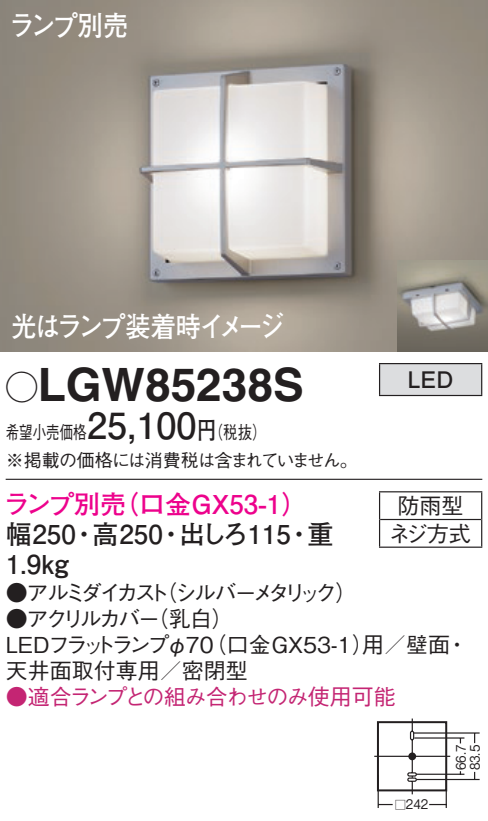
<style>
.page{position:relative;width:488px;height:821px;background:#fff}
.page>*{position:absolute;margin:0;border:0;box-sizing:border-box;transform-origin:0 0}
.t1{font:700 46px "Helvetica LT Std";color:#231f20}
.t2{font:700 36px "Futo Go B101 Pro";color:#231f20}
.t3{font:700 28px "Futo Go B101 Pro";letter-spacing:-.12em;color:#fff;scale:.9 1}
.t4{font:700 26px/30px "Futo Go B101 Pro";color:#231f20}
.t5{font:700 26px "Futo Go B101 Pro";color:#ed028c}
.t6{font:700 22.8px "Futo Go B101 Pro";color:#231f20}
.t7{font:500 22px/26px "Gothic BBB Pro";color:#231f20}
.t8{font:500 22px "Gothic BBB Pro";letter-spacing:-.07em;color:#c42573}
.t9{font:500 22px/26px "Gothic BBB Pro";letter-spacing:-.18em;color:#231f20}
.t10{font:500 22px "Gothic BBB Pro";letter-spacing:-.24em;color:#231f20}
.t11{font:500 22px "Gothic BBB Pro";letter-spacing:-.14em;color:#231f20}
.t12{font:500 22px "Gothic BBB Pro";letter-spacing:-.105em;color:#231f20}
.t13{font:500 18px/28px "Gothic BBB Pro";letter-spacing:-.035em;color:#231f20;scale:.75 1}
.t14{font:500 18px "Gothic BBB Pro";letter-spacing:-.035em;color:#231f20;scale:.8 1}
.t15{font:500 13.2px "Gothic BBB Pro";color:#231f20;scale:.9 1}
.t16{font:500 11.2px "Gothic BBB Pro";color:#231f20}
.s1{font-family:"Ford Classification 1";font-weight:400;font-size:32px}
.s2{font-family:"Futo Go B101 Pro";font-weight:700;font-size:24px}
</style>
<div class="page">
<img style="left:0;top:0;width:488px;height:351px">
<img style="left:397px;top:261px;width:91px;height:90px">
<div style="left:379px;top:363px;width:102px;height:32px;background:#dcdddf"></div>
<hr style="left:379px;top:363px;width:103px;height:1px;background:#231f20">
<hr style="left:379px;top:364px;width:1px;height:31px;background:#231f20">
<hr style="left:481px;top:364px;width:1px;height:31px;background:#231f20">
<hr style="left:379px;top:395px;width:103px;height:1px;background:#231f20">
<hr style="left:6px;top:478px;width:476px;height:2px;background:#231f20">
<svg style="left:379px;top:492px;width:1px;height:54px"></svg>
<hr style="left:379px;top:491px;width:103px;height:1px;background:#231f20">
<hr style="left:380px;top:519px;width:101px;height:1px;background:#231f20">
<svg style="left:481px;top:492px;width:1px;height:54px"></svg>
<hr style="left:379px;top:546px;width:103px;height:2px;background:#231f20">
<div style="left:407px;top:772px;width:10px;height:4px;border:1px solid #231f20;border-radius:2px"></div>
<div style="left:410px;top:730px;width:4px;height:10px;border:1px solid #231f20;border-radius:2px"></div>
<div style="left:407px;top:777px;width:10px;height:4px;border:1px solid #231f20;border-radius:2px"></div>
<hr style="left:374px;top:755px;width:76px;height:2px;background:#231f20">
<svg style="left:411px;top:718px;width:2px;height:13px"></svg>
<hr style="left:411px;top:739px;width:2px;height:33px;background:#231f20">
<div style="left:408px;top:752px;width:8px;height:8px;background:#231f20;border-radius:50%"></div>
<hr style="left:413px;top:732px;width:66px;height:1px;background:#231f20">
<hr style="left:414px;top:737px;width:50px;height:1px;background:#231f20">
<hr style="left:416px;top:778px;width:63px;height:2px;background:#231f20">
<hr style="left:416px;top:773px;width:48px;height:2px;background:#231f20">
<hr style="left:445px;top:774px;width:2px;height:34px;background:#231f20">
<hr style="left:377px;top:774px;width:2px;height:34px;background:#231f20">
<svg style="left:378px;top:803px;width:14px;height:2px"></svg>
<svg style="left:429px;top:803px;width:17px;height:2px"></svg>
<svg style="left:411px;top:776px;width:2px;height:18px"></svg>
<div style="left:377px;top:721px;width:70px;height:70px;border:2px solid #231f20"></div>
<p class="t3" style="left:9px;top:3px;width:133px">ランプ別売</p>
<p class="t3" style="left:11px;top:304px;width:306px">光はランプ装着時イメージ</p>
<h1 class="t1" style="left:6px;top:357px;width:299px"><span class="s1">A</span>LGW85238S</h1>
<p class="t14" style="left:197px;top:417px;width:88px">（<span class="s2">円</span>税抜(</p>
<h2 class="t2" style="left:87px;top:396px;width:111px">25,100</h2>
<p class="t13" style="left:6px;top:416px;width:471px">希望小売価格<br>※掲載の価格には消費税は含まれていません。</p>
<p class="t5" style="left:113px;top:483px;width:196px">（口金GX53-1(</p>
<p class="t5" style="left:4px;top:483px;width:124px">ランプ別売</p>
<p class="t4" style="left:6px;top:516px;width:72px">幅250<br>1.9kg</p>
<p class="t4" style="left:92px;top:516px;width:72px">高250</p>
<p class="t4" style="left:71px;top:516px;width:27px">・</p>
<p class="t4" style="left:158px;top:516px;width:27px">・</p>
<p class="t4" style="left:307px;top:516px;width:27px">重</p>
<p class="t4" style="left:179px;top:516px;width:113px">出しろ115</p>
<p class="t4" style="left:286px;top:516px;width:27px">・</p>
<p class="t10" style="left:155px;top:574px;width:203px">（シルバーメタリック(</p>
<p class="t9" style="left:147px;top:576px;width:88px;text-indent:-141px">●アルミダイカスト<br>（乳白(</p>
<p class="t11" style="left:6px;top:600px;width:156px">●アクリルカバー</p>
<p class="t6" style="left:407px;top:361px;width:47px">LED</p>
<p class="t12" style="left:397px;top:488px;width:67px">防雨型</p>
<p class="t12" style="left:389px;top:516px;width:83px">ネジ方式</p>
<p class="t7" style="left:205px;top:628px;width:247px">（口金GX53-1 用）／壁面</p>
<p class="t7" style="left:6px;top:628px;width:243px">LEDフラットランプφ70<br>天井面取付専用／密閉型</p>
<p class="t8" style="left:6px;top:678px;width:391px">●適合ランプとの組み合わせのみ使用可能</p>
<p class="t12" style="left:446px;top:626px;width:23px">・</p>
<p class="t15" style="left:406px;top:793px;width:26px">242</p>
<p class="t16" style="left:394px;top:796px;width:13px">□</p>
<p class="t15" style="left:450px;top:770px;width:30px;rotate:-90deg">66.7</p>
<p class="t15" style="left:464px;top:770px;width:30px;rotate:-90deg">83.5</p>
</div>
